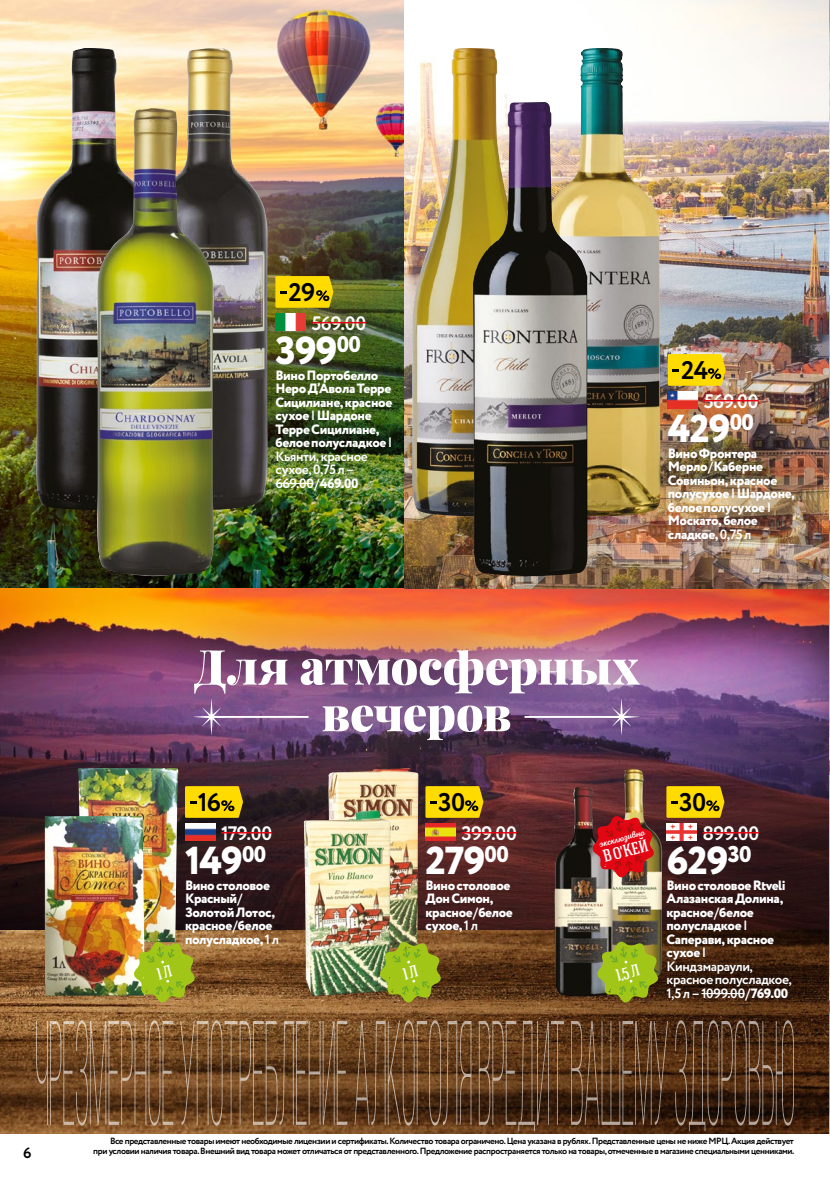
<style>
.page{position:relative;width:830px;height:1178px;background:#fff}
.page>*{position:absolute;margin:0;border:0;box-sizing:border-box;transform-origin:0 0}
.t1{font:900 60px/46.7px "Playfair Display";letter-spacing:-.005em;color:#fff;text-align:center}
.t2{font:800 39px "Circe";letter-spacing:-.025em;color:#fff}
.t3{font:700 25.5px "Circe";letter-spacing:-.035em;color:#000}
.t4{font:700 19.5px "Circe";letter-spacing:-.025em;color:#fff}
.t5{font:500 17.1px "Hagin Caps";color:#fff}
.t6{font:500 16.5px "Hagin Caps";color:#fff}
.t7{font:700 15px "Circe";color:#000}
.t8{font:800 13.5px/13.5px "Circe";letter-spacing:-.025em;color:#fff}
.t9{font:9.15px "Nexa Script";color:#fff}
.t10{font:700 9px/10.5px "Circe";letter-spacing:-.045em;color:#000;text-align:right}
.s1{font-weight:700}
</style>
<div class="page">
<img style="left:0;top:0;width:829px;height:942px">
<img style="left:0;top:930px;width:828px;height:204px">
<img style="left:404px;top:222px;width:425px;height:366px">
<div style="left:150px;top:603px;width:534px;height:183px;background:#2a363b;opacity:.56"></div>
<svg style="left:193px;top:699px;width:36px;height:36px"></svg>
<hr style="left:216px;top:716px;width:92px;height:2px;background:#fff">
<svg style="left:603px;top:699px;width:36px;height:36px"></svg>
<hr style="left:524px;top:716px;width:92px;height:2px;background:#fff">
<img style="left:829px;top:294px;width:1px;height:840px">
<img style="left:829px;top:0;width:1px;height:294px">
<div style="left:817px;top:702px;width:12px;height:94px;background:#855332;opacity:.5"></div>
<img style="left:829px;top:714px;width:1px;height:60px">
<div style="left:817px;top:462px;width:12px;height:94px;background:#855332;opacity:.5"></div>
<img style="left:829px;top:474px;width:1px;height:60px">
<div style="left:817px;top:942px;width:12px;height:93px;background:#855332;opacity:.5"></div>
<img style="left:829px;top:954px;width:1px;height:60px">
<img style="left:605px;top:768px;width:57px;height:210px">
<hr style="left:701px;top:993px;width:43px;height:1px;background:#fff">
<hr style="left:702px;top:832px;width:57px;height:1px;background:#e30613">
<svg style="left:666px;top:786px;width:58px;height:32px;background:#eac701"></svg>
<img style="left:666px;top:824px;width:30px;height:16px">
<img style="left:328px;top:768px;width:90px;height:173px">
<img style="left:303px;top:810px;width:87px;height:186px">
<hr style="left:461px;top:832px;width:55px;height:1px;background:#e30613">
<svg style="left:425px;top:786px;width:58px;height:32px;background:#e9c702"></svg>
<img style="left:425px;top:824px;width:30px;height:16px">
<img style="left:554px;top:786px;width:58px;height:210px">
<svg style="left:592px;top:816px;width:62px;height:62px;background:#bf2729"></svg>
<svg style="left:596px;top:941px;width:62px;height:62px;background:#899c23"></svg>
<img style="left:78px;top:768px;width:100px;height:173px">
<img style="left:44px;top:816px;width:101px;height:180px">
<hr style="left:221px;top:832px;width:51px;height:1px;background:#e30613">
<svg style="left:185px;top:786px;width:58px;height:32px;background:#e9c701"></svg>
<img style="left:185px;top:824px;width:30px;height:16px">
<img style="left:36px;top:48px;width:114px;height:462px">
<img style="left:150px;top:48px;width:117px;height:463px">
<hr style="left:275px;top:483px;width:38px;height:1px;background:#fff">
<hr style="left:311px;top:322px;width:55px;height:1px;background:#e30613">
<svg style="left:275px;top:276px;width:58px;height:32px;background:#ebca01"></svg>
<img style="left:275px;top:314px;width:30px;height:16px">
<img style="left:96px;top:108px;width:118px;height:468px">
<img style="left:553px;top:48px;width:44px;height:152px">
<img style="left:412px;top:48px;width:125px;height:468px">
<hr style="left:703px;top:400px;width:55px;height:1px;background:#e30613">
<svg style="left:667px;top:354px;width:58px;height:32px;background:#eecd06"></svg>
<img style="left:667px;top:392px;width:30px;height:16px">
<img style="left:473px;top:102px;width:114px;height:476px">
<svg style="left:36px;top:1020px;width:757px;height:111px;background:#69472a"></svg>
<img style="left:379px;top:941px;width:62px;height:62px">
<svg style="left:133px;top:941px;width:62px;height:62px;background:#a2ae2c"></svg>
<h3 class="t3" style="left:288px;top:275px;width:28px">29</h3>
<h3 class="t4" style="left:311px;top:310px;width:56px">569.00</h3>
<h2 class="t2" style="left:275px;top:324px;width:87px">399<sup>00</sup></h2>
<p class="t8" style="left:275px;top:369px;width:118px">Вино Портобелло<br>Неро Д’Авола Терре<br>Сицилиане, красное сухое <span class="s1">|</span>Шардоне<br>Терре Сицилиане, белое полусладкое <span class="s1">|<br>Кьянти,красное сухое,0,75 л –<br>669.00/</span>469.00</p>
<h3 class="t3" style="left:681px;top:353px;width:28px">24</h3>
<h3 class="t4" style="left:703px;top:388px;width:56px">569.00</h3>
<h2 class="t2" style="left:667px;top:402px;width:88px">429<sup>00</sup></h2>
<p class="t8" style="left:667px;top:447px;width:129px">Вино Фронтера<br>Мерло<span class="s1">/</span>Каберне<br>Совиньон, красное полусухое <span class="s1">|</span>Шардоне, белое полусухое <span class="s1">|<br></span>Москато, белое сладкое, <span class="s1">0,75 л</span></p>
<h1 class="t1" style="left:194px;top:639px;width:446px">Для атмосферных вечеров</h1>
<h3 class="t3" style="left:198px;top:785px;width:25px">16</h3>
<h3 class="t4" style="left:221px;top:820px;width:53px">179.00</h3>
<h2 class="t2" style="left:185px;top:834px;width:83px">149<sup>00</sup></h2>
<p class="t8" style="left:185px;top:879px;width:95px">Вино столовое<br>Красный<span class="s1">/<br></span>Золотой Лотос, красное<span class="s1">/</span>белое полусладкое, <span class="s1">1 л</span></p>
<h3 class="t3" style="left:438px;top:785px;width:29px">30</h3>
<h3 class="t4" style="left:461px;top:820px;width:57px">399.00</h3>
<h2 class="t2" style="left:425px;top:834px;width:85px">279<sup>00</sup></h2>
<p class="t8" style="left:425px;top:879px;width:89px">Вино столовое<br>Дон Симон, красное<span class="s1">/</span>белое сухое, <span class="s1">1 л</span></p>
<p class="t9" style="left:597px;top:838px;width:49px;rotate:-15deg">эксклюзивно</p>
<p class="t5" style="left:600px;top:848px;width:48px;rotate:-15deg">В О'КЕЙ</p>
<p class="t6" style="left:613px;top:967px;width:25px;rotate:-15deg">1,5 Л</p>
<h3 class="t3" style="left:678px;top:785px;width:29px">30</h3>
<h3 class="t4" style="left:702px;top:820px;width:58px">899.00</h3>
<h2 class="t2" style="left:666px;top:834px;width:87px">629<sup>30</sup></h2>
<p class="t8" style="left:666px;top:879px;width:127px">Вино столовое Rtveli<br>Алазанская Долина, красное<span class="s1">/</span>белое полусладкое <span class="s1">|<br></span>Саперави, красное сухое <span class="s1">|<br>Киндзмараули, красноеполусладкое,<br>1,5 л –1099.00/</span>769.00</p>
<p class="t7" style="left:23px;top:1142px;width:10px">6</p>
<p class="t10" style="left:93px;top:1136px;width:702px">Все представленные товары имеют необходимые лицензии и сертификаты. Количество товара ограничено. Цена указана в рублях. Представленные цены не ниже МРЦ. Акция действует<br>при условии наличия товара. Внешний вид товара может отличаться от представленного. Предложение распространяется только на товары, отмеченные в магазине специальными ценниками.</p>
</div>
